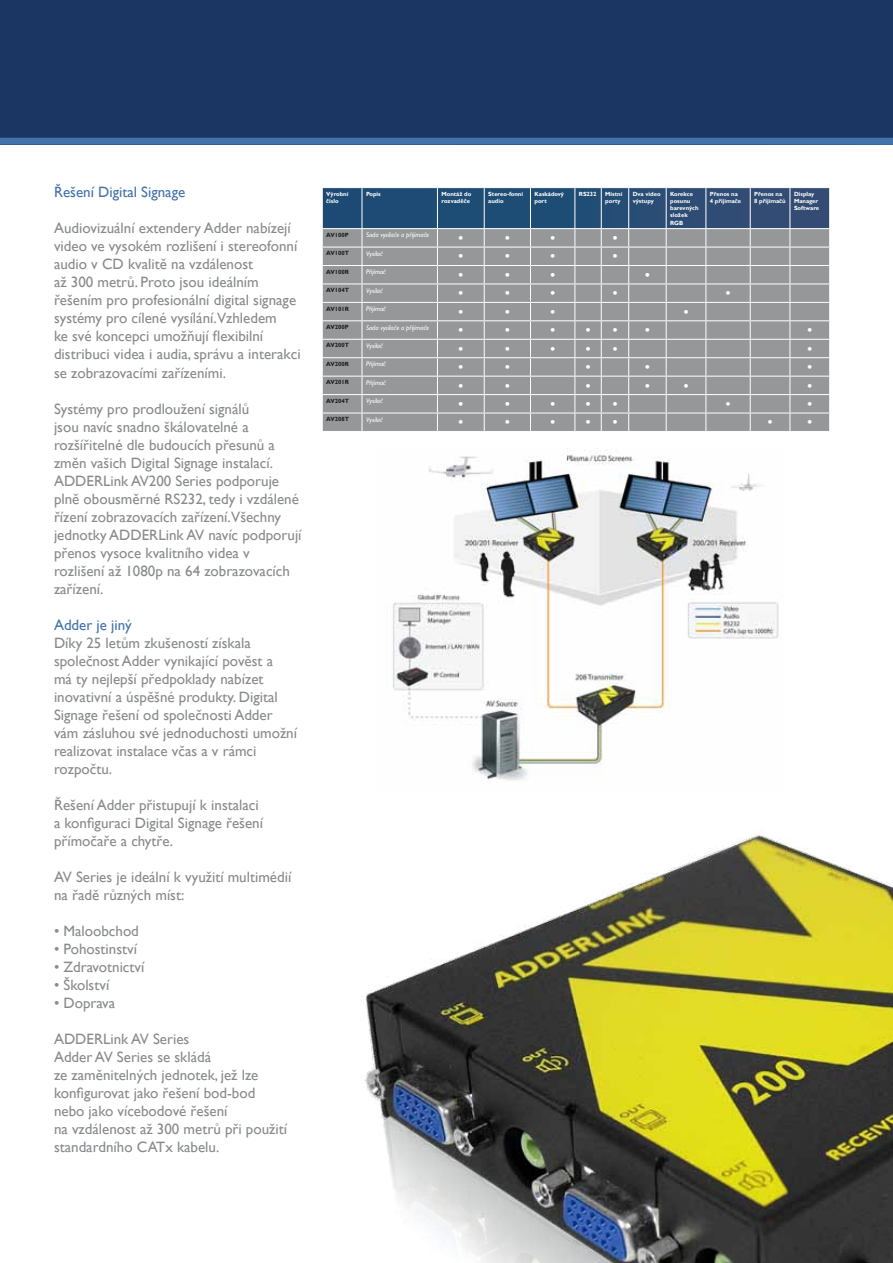
<style>
.page{position:relative;width:893px;height:1263px;background:#fff}
.page>*{position:absolute;margin:0;border:0;box-sizing:border-box;transform-origin:0 0}
.t1{font:15px/18px "Gill Sans";color:#888a8b}
.t2{font:15px "Gill Sans";color:#fff}
.t3{font:15px "Gill Sans";color:#4373ad}
.t4{font:italic 6.75px "Gill Sans";color:#fff}
.t5{font:700 6px/7.2px "Gill Sans";color:#fff}
.t6{font:700 6px "Gill Sans";color:#000}
</style>
<div class="page">
<div style="left:0;top:0;width:893px;height:144px;background:#1b3662"></div>
<svg style="left:0;top:138px;width:893px;height:7px;background:#406fa8"></svg>
<img style="left:393px;top:450px;width:386px;height:331px">
<img style="left:364px;top:835px;width:529px;height:428px">
<svg style="left:322px;top:187px;width:508px;height:245px;background:#8b929a"></svg>
<hr style="left:629px;top:431px;width:37px;height:1px;background:#fff">
<hr style="left:666px;top:431px;width:40px;height:1px;background:#fff">
<hr style="left:706px;top:431px;width:44px;height:1px;background:#fff">
<hr style="left:750px;top:431px;width:40px;height:1px;background:#fff">
<hr style="left:790px;top:431px;width:40px;height:1px;background:#fff">
<p class="t3" style="left:54px;top:184px;width:133px">Řešení Digital Signage</p>
<p class="t1" style="left:54px;top:220px;width:248px">Audiovizuální extendery Adder nabízejí video ve vysokém rozlišení i stereofonní audio v CD kvalitě na vzdálenost<br>až 300 metrů. Proto jsou ideálním řešením pro profesionální digital signage systémy pro cílené vysílání.Vzhledem<br>ke své koncepci umožňují flexibilní distribuci videa i audia, správu a interakci se zobrazovacími zařízeními.</p>
<p class="t1" style="left:54px;top:400px;width:249px">Systémy pro prodloužení signálů<br>jsou navíc snadno škálovatelné a rozšířitelné dle budoucích přesunů a změn vašich Digital Signage instalací.<br>ADDERLink AV200 Series podporuje plně obousměrné RS232, tedy i vzdálené řízení zobrazovacích zařízení.Všechny jednotky ADDERLink AV navíc podporují přenos vysoce kvalitního videa v rozlišení až 1080p na 64 zobrazovacích zařízení.</p>
<p class="t3" style="left:54px;top:616px;width:79px">Adder je jiný</p>
<p class="t1" style="left:54px;top:634px;width:245px">Díky 25 letům zkušeností získala společnost Adder vynikající pověst a<br>má ty nejlepší předpoklady nabízet inovativní a úspěšné produkty. Digital Signage řešení od společnosti Adder vám zásluhou své jednoduchosti umožní realizovat instalace včas a v rámci rozpočtu.</p>
<p class="t1" style="left:54px;top:796px;width:211px">Řešení Adder přistupují k instalaci a konfiguraci Digital Signage řešení přímočaře a chytře.</p>
<p class="t1" style="left:54px;top:868px;width:239px">AV Series je ideální k využití multimédií na řadě různých míst:</p>
<p class="t1" style="left:54px;top:922px;width:86px">• Maloobchod</p>
<p class="t1" style="left:54px;top:940px;width:84px">• Pohostinství</p>
<p class="t1" style="left:54px;top:958px;width:92px">• Zdravotnictví</p>
<p class="t1" style="left:54px;top:976px;width:57px">• Školství</p>
<p class="t1" style="left:54px;top:994px;width:63px">• Doprava</p>
<p class="t1" style="left:54px;top:1030px;width:234px">ADDERLink AV Series<br>Adder AV Series se skládá<br>ze zaměnitelných jednotek, jež lze konfigurovat jako řešení bod-bod nebo jako vícebodové řešení<br>na vzdálenost až 300 metrů při použití standardního CATx kabelu.</p>
<p class="t5" style="left:326px;top:190px;width:24px">Výrobní číslo</p>
<p class="t5" style="left:366px;top:190px;width:16px">Popis</p>
<p class="t5" style="left:441px;top:190px;width:31px">Montáž do rozvaděče</p>
<p class="t5" style="left:488px;top:190px;width:36px">Stereo-fonní audio</p>
<p class="t5" style="left:534px;top:190px;width:31px">Kaskádový port</p>
<p class="t5" style="left:579px;top:190px;width:19px">RS232</p>
<p class="t5" style="left:605px;top:190px;width:19px">Místní porty</p>
<p class="t5" style="left:633px;top:190px;width:29px">Dva video výstupy</p>
<p class="t5" style="left:670px;top:190px;width:30px">Korekce posunu barevných složek<br>RGB</p>
<p class="t5" style="left:710px;top:190px;width:33px">Přenos na<br>4 přijímače</p>
<p class="t5" style="left:754px;top:190px;width:33px">Přenos na<br>8 přijímačů</p>
<p class="t5" style="left:794px;top:190px;width:27px">Display<br>Manager<br>Software</p>
<p class="t6" style="left:326px;top:231px;width:24px">AV100P</p>
<p class="t4" style="left:366px;top:231px;width:65px">Sada vysílače a přijímače</p>
<p class="t2" style="left:458px;top:229px;width:7px">•</p>
<p class="t2" style="left:505px;top:229px;width:7px">•</p>
<p class="t2" style="left:550px;top:229px;width:7px">•</p>
<p class="t2" style="left:612px;top:229px;width:7px">•</p>
<p class="t6" style="left:326px;top:250px;width:24px">AV100T</p>
<p class="t4" style="left:366px;top:250px;width:18px">Vysílač</p>
<p class="t2" style="left:458px;top:248px;width:7px">•</p>
<p class="t2" style="left:505px;top:248px;width:7px">•</p>
<p class="t2" style="left:550px;top:248px;width:7px">•</p>
<p class="t2" style="left:612px;top:248px;width:7px">•</p>
<p class="t6" style="left:326px;top:268px;width:24px">AV100R</p>
<p class="t4" style="left:366px;top:268px;width:21px">Přijímač</p>
<p class="t2" style="left:458px;top:266px;width:7px">•</p>
<p class="t2" style="left:505px;top:266px;width:7px">•</p>
<p class="t2" style="left:550px;top:266px;width:7px">•</p>
<p class="t2" style="left:645px;top:266px;width:7px">•</p>
<p class="t6" style="left:326px;top:287px;width:24px">AV104T</p>
<p class="t4" style="left:366px;top:286px;width:18px">Vysílač</p>
<p class="t2" style="left:458px;top:285px;width:7px">•</p>
<p class="t2" style="left:505px;top:285px;width:7px">•</p>
<p class="t2" style="left:550px;top:285px;width:7px">•</p>
<p class="t2" style="left:612px;top:285px;width:7px">•</p>
<p class="t2" style="left:725px;top:285px;width:7px">•</p>
<p class="t6" style="left:326px;top:305px;width:24px">AV101R</p>
<p class="t4" style="left:366px;top:305px;width:21px">Přijímač</p>
<p class="t2" style="left:458px;top:303px;width:7px">•</p>
<p class="t2" style="left:505px;top:303px;width:7px">•</p>
<p class="t2" style="left:550px;top:303px;width:7px">•</p>
<p class="t2" style="left:683px;top:303px;width:7px">•</p>
<p class="t6" style="left:326px;top:323px;width:24px">AV200P</p>
<p class="t4" style="left:366px;top:323px;width:65px">Sada vysílače a přijímače</p>
<p class="t2" style="left:458px;top:321px;width:7px">•</p>
<p class="t2" style="left:505px;top:321px;width:7px">•</p>
<p class="t2" style="left:550px;top:321px;width:42px">• •</p>
<p class="t2" style="left:612px;top:321px;width:39px">• •</p>
<p class="t2" style="left:807px;top:321px;width:7px">•</p>
<p class="t6" style="left:326px;top:342px;width:24px">AV200T</p>
<p class="t4" style="left:366px;top:342px;width:18px">Vysílač</p>
<p class="t2" style="left:458px;top:340px;width:7px">•</p>
<p class="t2" style="left:505px;top:340px;width:7px">•</p>
<p class="t2" style="left:550px;top:340px;width:42px">• •</p>
<p class="t2" style="left:612px;top:340px;width:7px">•</p>
<p class="t2" style="left:807px;top:340px;width:7px">•</p>
<p class="t6" style="left:326px;top:360px;width:24px">AV200R</p>
<p class="t4" style="left:366px;top:360px;width:21px">Přijímač</p>
<p class="t2" style="left:458px;top:358px;width:7px">•</p>
<p class="t2" style="left:505px;top:358px;width:7px">•</p>
<p class="t2" style="left:585px;top:358px;width:7px">•</p>
<p class="t2" style="left:645px;top:358px;width:7px">•</p>
<p class="t2" style="left:807px;top:358px;width:7px">•</p>
<p class="t6" style="left:326px;top:379px;width:24px">AV201R</p>
<p class="t4" style="left:366px;top:379px;width:21px">Přijímač</p>
<p class="t2" style="left:458px;top:377px;width:7px">•</p>
<p class="t2" style="left:505px;top:377px;width:7px">•</p>
<p class="t2" style="left:585px;top:377px;width:7px">•</p>
<p class="t2" style="left:645px;top:377px;width:45px">• •</p>
<p class="t2" style="left:807px;top:377px;width:7px">•</p>
<p class="t6" style="left:326px;top:397px;width:24px">AV204T</p>
<p class="t4" style="left:366px;top:397px;width:18px">Vysílač</p>
<p class="t2" style="left:458px;top:395px;width:7px">•</p>
<p class="t2" style="left:505px;top:395px;width:7px">•</p>
<p class="t2" style="left:550px;top:395px;width:42px">• •</p>
<p class="t2" style="left:612px;top:395px;width:7px">•</p>
<p class="t2" style="left:725px;top:395px;width:7px">•</p>
<p class="t2" style="left:807px;top:395px;width:7px">•</p>
<p class="t6" style="left:326px;top:416px;width:24px">AV208T</p>
<p class="t4" style="left:366px;top:415px;width:18px">Vysílač</p>
<p class="t2" style="left:458px;top:414px;width:7px">•</p>
<p class="t2" style="left:505px;top:414px;width:7px">•</p>
<p class="t2" style="left:550px;top:414px;width:42px">• •</p>
<p class="t2" style="left:612px;top:414px;width:7px">•</p>
<p class="t2" style="left:767px;top:414px;width:47px">• •</p>
</div>
